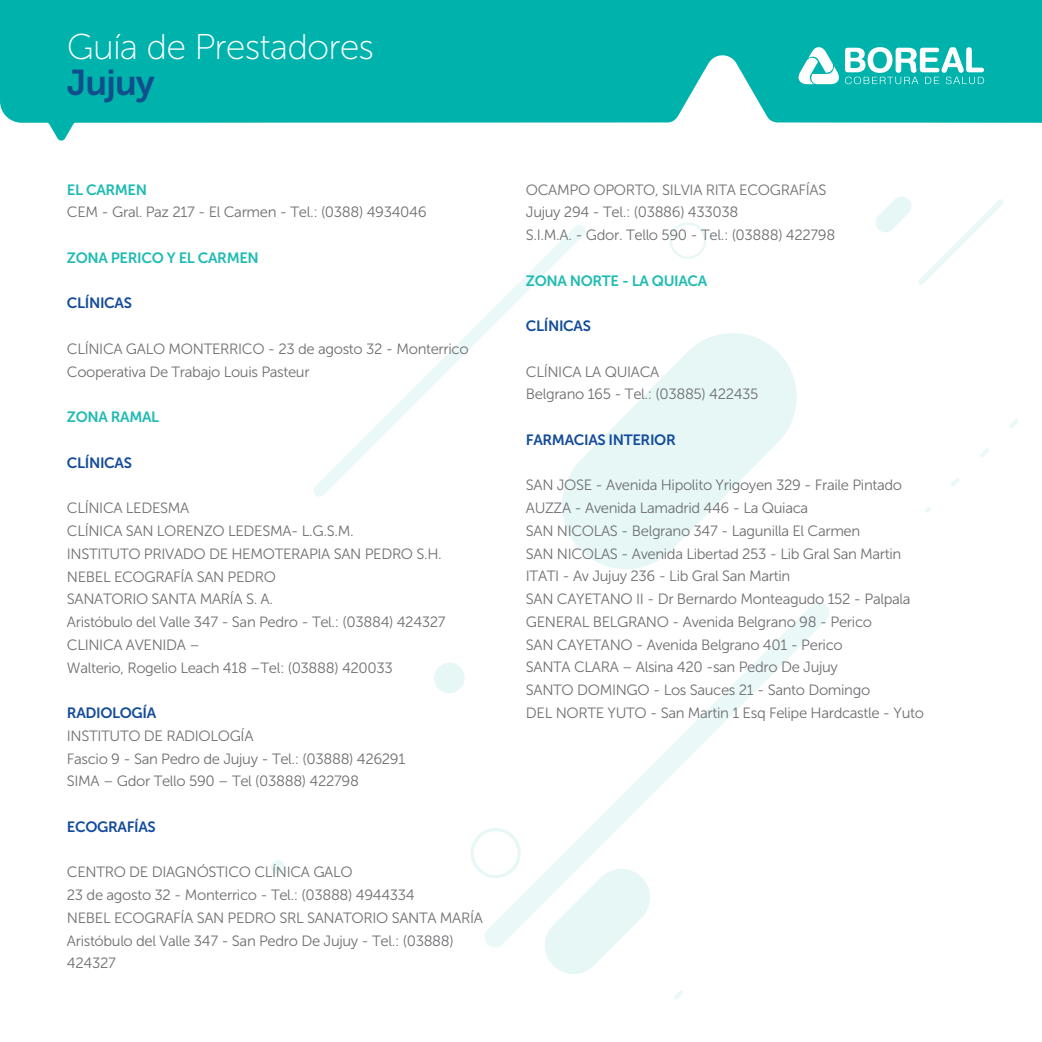
<style>
.page{position:relative;width:1042px;height:1042px;background:#fff}
.page>*{position:absolute;margin:0;border:0;box-sizing:border-box;transform-origin:0 0}
.t1{font:35.7px "Museo Sans 100";letter-spacing:-.025em;color:#fff}
.t2{font:35.7px "Museo Sans 700";letter-spacing:-.025em;color:#114e8c}
.t3{font:14.88px/22.8px "Museo Sans 300";letter-spacing:-.025em;color:#6e6f72}
.t4{font:14.88px "Museo Sans 700";letter-spacing:-.025em;color:#144c9b}
.t5{font:14.88px "Museo Sans 700";letter-spacing:-.025em;color:#1fbbb2}
</style>
<div class="page">
<svg style="left:918px;top:199px;width:86px;height:86px"></svg>
<svg style="left:314px;top:225px;width:271px;height:272px"></svg>
<svg style="left:674px;top:991px;width:9px;height:9px"></svg>
<svg style="left:925px;top:419px;width:92px;height:94px"></svg>
<svg style="left:545px;top:947px;width:67px;height:27px"></svg>
<svg style="left:876px;top:196px;width:35px;height:36px"></svg>
<div style="left:271px;top:859px;width:14px;height:14px;background:#eaf8f8;border-radius:50%"></div>
<svg style="left:485px;top:603px;width:344px;height:344px"></svg>
<svg style="left:471px;top:828px;width:50px;height:50px"></svg>
<svg style="left:670px;top:222px;width:36px;height:37px"></svg>
<div style="left:434px;top:662px;width:31px;height:31px;background:#e6f7f6;border-radius:50%"></div>
<svg style="left:556px;top:327px;width:241px;height:242px;fill:#e6f7f6"></svg>
<svg style="left:0;top:0;width:1042px;height:141px;fill:#00b2ac"></svg>
<svg style="left:798px;top:47px;width:41px;height:37px"></svg>
<svg style="left:845px;top:47px;width:139px;height:37px"></svg>
<h1 class="t1" style="left:67px;top:28px;width:309px">Guía de Prestadores</h1>
<h1 class="t2" style="left:67px;top:63px;width:89px">Jujuy</h1>
<p class="t5" style="left:67px;top:181px;width:82px">EL CARMEN</p>
<p class="t3" style="left:67px;top:201px;width:361px">CEM - Gral. Paz 217 - El Carmen - Tel.: (0388) 4934046</p>
<p class="t5" style="left:67px;top:249px;width:193px">ZONA PERICO Y EL CARMEN</p>
<p class="t4" style="left:67px;top:295px;width:67px">CLÍNICAS</p>
<p class="t3" style="left:67px;top:338px;width:403px">CLÍNICA GALO MONTERRICO - 23 de agosto 32 - Monterrico<br>Cooperativa De Trabajo Louis Pasteur</p>
<p class="t5" style="left:67px;top:409px;width:94px">ZONA RAMAL</p>
<p class="t4" style="left:67px;top:454px;width:67px">CLÍNICAS</p>
<p class="t3" style="left:67px;top:497px;width:380px">CLÍNICA LEDESMA<br>CLÍNICA SAN LORENZO LEDESMA- L.G.S.M.<br>INSTITUTO PRIVADO DE HEMOTERAPIA SAN PEDRO S.H.<br>NEBEL ECOGRAFÍA SAN PEDRO<br>SANATORIO SANTA MARÍA S. A.<br>Aristóbulo del Valle 347 - San Pedro - Tel.: (03884) 424327<br>CLINICA AVENIDA –<br>Walterio, Rogelio Leach 418 –Tel: (03888) 420033</p>
<p class="t4" style="left:67px;top:704px;width:91px">RADIOLOGÍA</p>
<p class="t3" style="left:67px;top:724px;width:340px">INSTITUTO DE RADIOLOGÍA<br>Fascio 9 - San Pedro de Jujuy - Tel.: (03888) 426291<br>SIMA – Gdor Tello 590 – Tel (03888) 422798</p>
<p class="t4" style="left:67px;top:818px;width:90px">ECOGRAFÍAS</p>
<p class="t3" style="left:67px;top:861px;width:417px">CENTRO DE DIAGNÓSTICO CLÍNICA GALO<br>23 de agosto 32 - Monterrico - Tel.: (03888) 4944334<br>NEBEL ECOGRAFÍA SAN PEDRO SRL SANATORIO SANTA MARÍA Aristóbulo del Valle 347 - San Pedro De Jujuy - Tel.: (03888)<br>424327</p>
<p class="t3" style="left:526px;top:178px;width:311px">OCAMPO OPORTO, SILVIA RITA ECOGRAFÍAS<br>Jujuy 294 - Tel.: (03886) 433038<br>S.I.M.A. - Gdor. Tello 590 - Tel.: (03888) 422798</p>
<p class="t5" style="left:526px;top:272px;width:183px">ZONA NORTE - LA QUIACA</p>
<p class="t4" style="left:526px;top:318px;width:67px">CLÍNICAS</p>
<p class="t3" style="left:526px;top:360px;width:234px">CLÍNICA LA QUIACA<br>Belgrano 165 - Tel.: (03885) 422435</p>
<p class="t4" style="left:526px;top:431px;width:151px">FARMACIAS INTERIOR</p>
<p class="t3" style="left:526px;top:474px;width:400px">SAN JOSE - Avenida Hipolito Yrigoyen 329 - Fraile Pintado AUZZA - Avenida Lamadrid 446 - La Quiaca<br>SAN NICOLAS - Belgrano 347 - Lagunilla El Carmen<br>SAN NICOLAS - Avenida Libertad 253 - Lib Gral San Martin ITATI - Av Jujuy 236 - Lib Gral San Martin<br>SAN CAYETANO II - Dr Bernardo Monteagudo 152 - Palpala GENERAL BELGRANO - Avenida Belgrano 98 - Perico<br>SAN CAYETANO - Avenida Belgrano 401 - Perico<br>SANTA CLARA – Alsina 420 -san Pedro De Jujuy<br>SANTO DOMINGO - Los Sauces 21 - Santo Domingo<br>DEL NORTE YUTO - San Martin 1 Esq Felipe Hardcastle - Yuto</p>
</div>
